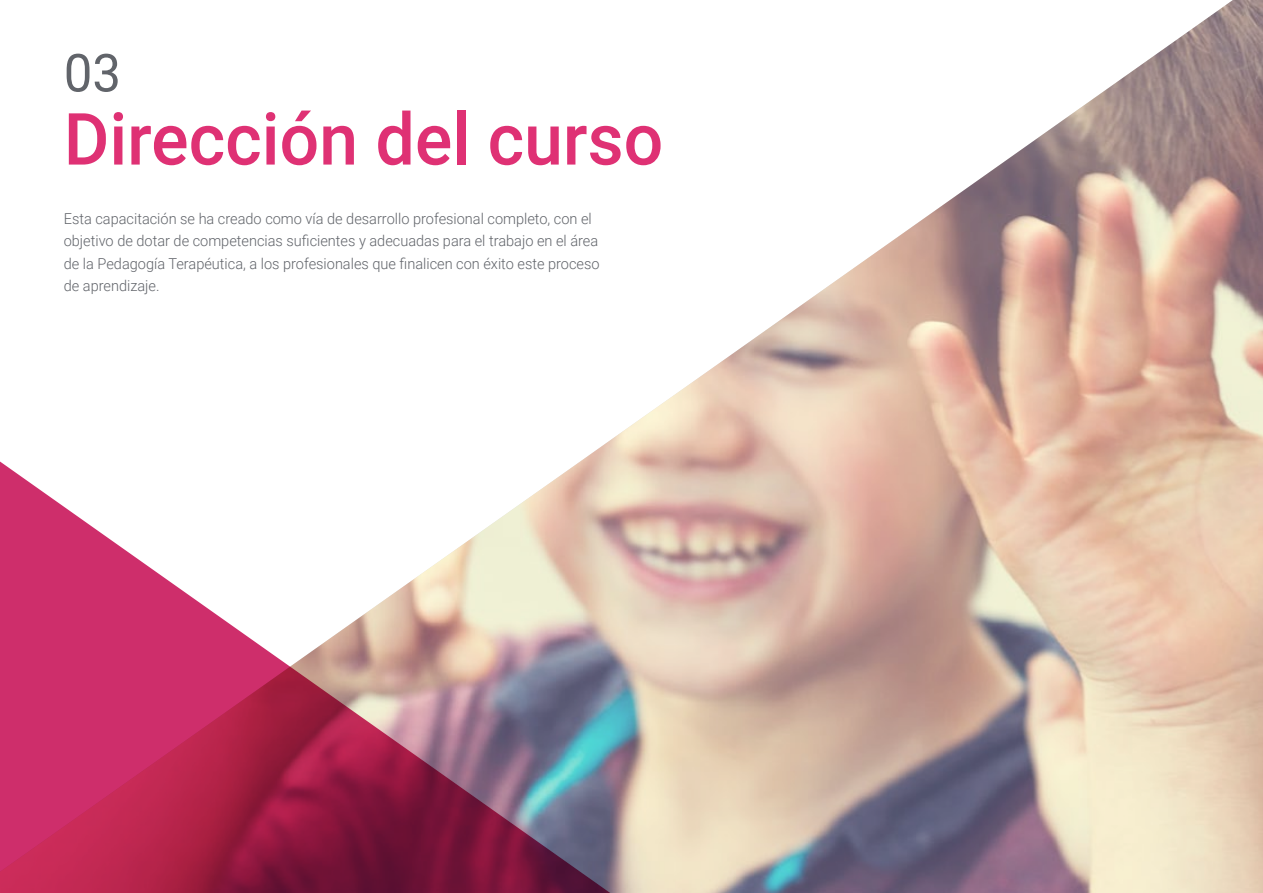
<style>
.page{position:relative;width:1263px;height:893px;background:#fff}
.page>*{position:absolute;margin:0;border:0;box-sizing:border-box;transform-origin:0 0}
.t1{font:500 72px "Roboto";color:#df3174}
.t2{font:52.5px "Roboto";color:#61646a}
.t3{font:300 15px/22.5px "Roboto";color:#61646a}
</style>
<div class="page">
<img style="left:602px;top:0;width:661px;height:893px">
<svg style="left:0;top:446px;width:640px;height:447px"></svg>
<h2 class="t2" style="left:64px;top:36px;width:59px">03</h2>
<h1 class="t1" style="left:64px;top:89px;width:601px">Dirección del curso</h1>
<p class="t3" style="left:64px;top:207px;width:537px">Esta capacitación se ha creado como vía de desarrollo profesional completo, con el objetivo de dotar de competencias suficientes y adecuadas para el trabajo en el área de la Pedagogía Terapéutica, a los profesionales que finalicen con éxito este proceso de aprendizaje.</p>
</div>
